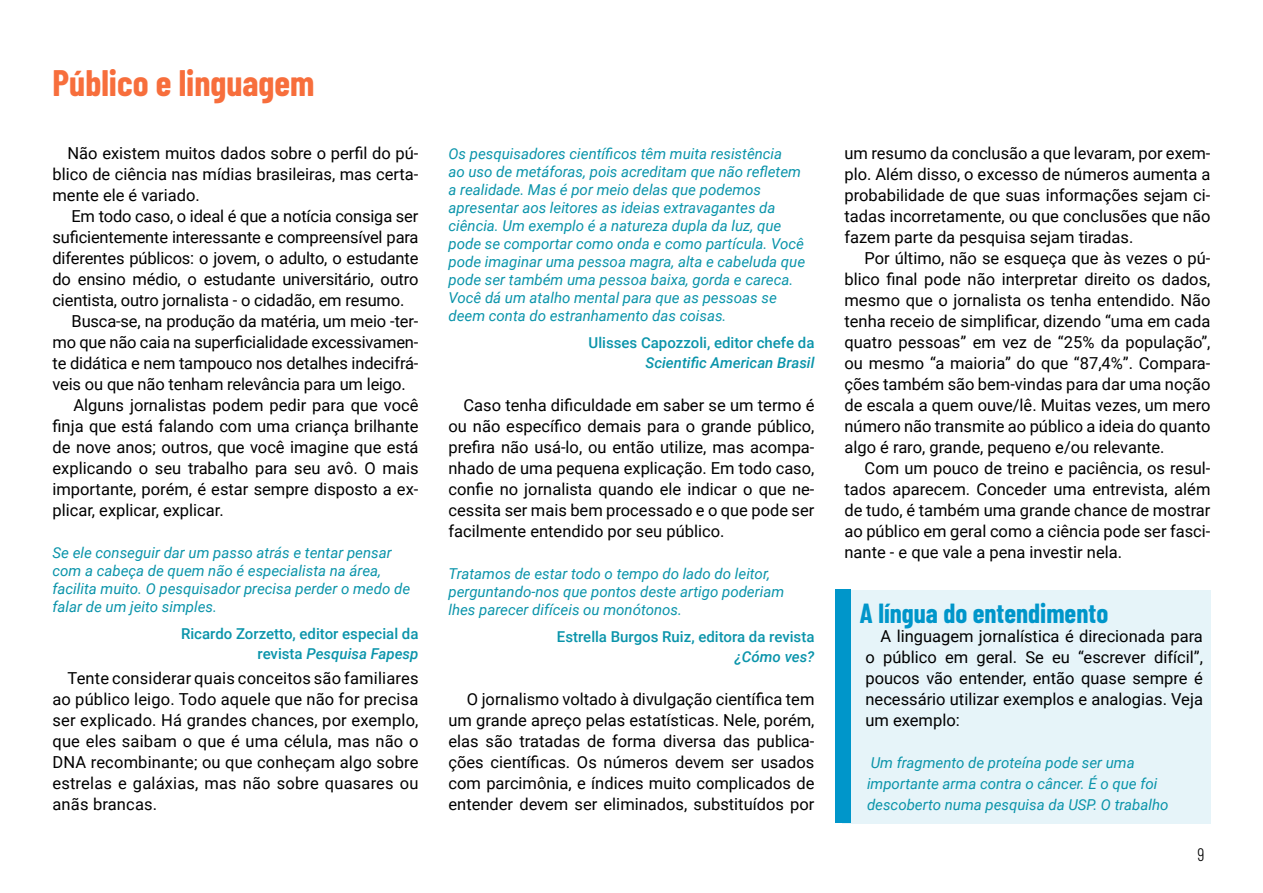
<style>
.page{position:relative;width:1263px;height:893px;background:#fff}
.page>*{position:absolute;margin:0;border:0;box-sizing:border-box;transform-origin:0 0}
.t1{font:700 36px "Barlow Condensed";color:#f76e3c}
.t2{font:700 27px "Barlow Condensed";color:#0096ca}
.t3{font:300 18px "Barlow Condensed";color:#000}
.t4{font:16.5px/21px "Roboto";color:#000;text-align:justify}
.t5{font:italic 15px/18px "Roboto";color:#0a94aa}
.t6{font:500 15px/19.5px "Roboto";color:#0a94aa;text-align:right}
.t7{font:italic 500 15px "Roboto";color:#0a94aa}
.s1{font-style:italic}
</style>
<div class="page">
<div style="left:835px;top:589px;width:16px;height:233px;background:#0096ca"></div>
<div style="left:842px;top:591px;width:368px;height:233px;background:#e6f4f9"></div>
<h1 class="t1" style="left:52px;top:61px;width:263px">Público e linguagem</h1>
<p class="t4" style="left:53px;top:142px;width:367px;text-indent:15px">Não existem muitos dados sobre o perfil do pú&shy;blico de ciência nas mídias brasileiras, mas certa&shy;mente ele é variado.</p>
<p class="t4" style="left:71px;top:205px;width:348px">Em todo caso, o ideal é que a notícia consiga ser</p>
<p class="t4" style="left:53px;top:226px;width:368px">suficientemente interessante e compreensível para</p>
<p class="t4" style="left:53px;top:247px;width:368px">diferentes públicos: o jovem, o adulto, o estudante</p>
<p class="t4" style="left:53px;top:268px;width:367px">do ensino médio, o estudante universitário, outro</p>
<p class="t4" style="left:53px;top:289px;width:353px">cientista, outro jornalista - o cidadão, em resumo.</p>
<p class="t4" style="left:72px;top:310px;width:348px">Busca-se, na produção da matéria, um meio -ter-</p>
<p class="t4" style="left:53px;top:331px;width:367px">mo que não caia na superficialidade excessivamen-</p>
<p class="t4" style="left:53px;top:352px;width:367px">te didática e nem tampouco nos detalhes indecifrá-</p>
<p class="t4" style="left:53px;top:373px;width:355px">veis ou que não tenham relevância para um leigo.</p>
<p class="t4" style="left:73px;top:394px;width:347px">Alguns jornalistas podem pedir para que você</p>
<p class="t4" style="left:53px;top:415px;width:367px">finja que está falando com uma criança brilhante</p>
<p class="t4" style="left:53px;top:436px;width:367px">de nove anos; outros, que você imagine que está</p>
<p class="t4" style="left:53px;top:457px;width:367px">explicando o seu trabalho para seu avô. O mais</p>
<p class="t4" style="left:53px;top:478px;width:367px">importante, porém, é estar sempre disposto a ex-</p>
<p class="t4" style="left:53px;top:499px;width:173px">plicar, explicar, explicar.</p>
<p class="t5" style="left:52px;top:543px;width:359px">Se ele conseguir dar um passo atrás e tentar pensar com a cabeça de quem não é especialista na área, facilita muito. O pesquisador precisa perder o medo de falar de um jeito simples.</p>
<p class="t6" style="left:181px;top:623px;width:239px">Ricardo Zorzetto, editor especial da revista <span class="s1">Pesquisa Fapesp</span></p>
<p class="t4" style="left:53px;top:667px;width:367px;text-indent:15px">Tente considerar quais conceitos são familiares ao público leigo. Todo aquele que não for precisa ser explicado. Há grandes chances, por exemplo, que eles saibam o que é uma célula, mas não o DNA recombinante; ou que conheçam algo sobre estrelas e galáxias, mas não sobre quasares ou anãs brancas.</p>
<p class="t5" style="left:448px;top:144px;width:358px">Os pesquisadores científicos têm muita resistência<br>ao uso de metáforas, pois acreditam que não refletem a realidade. Mas é por meio delas que podemos apresentar aos leitores as ideias extravagantes da ciência. Um exemplo é a natureza dupla da luz, que pode se comportar como onda e como partícula. Você pode imaginar uma pessoa magra, alta e cabeluda que pode ser também uma pessoa baixa, gorda e careca.<br>Você dá um atalho mental para que as pessoas se deem conta do estranhamento das coisas.</p>
<p class="t6" style="left:589px;top:332px;width:227px">Ulisses Capozzoli, editor chefe da</p>
<p class="t7" style="left:646px;top:352px;width:170px">Scientific American Brasil</p>
<p class="t4" style="left:448px;top:394px;width:367px;text-indent:15px">Caso tenha dificuldade em saber se um termo é ou não específico demais para o grande público, prefira não usá-lo, ou então utilize, mas acompa&shy;nhado de uma pequena explicação. Em todo caso, confie no jornalista quando ele indicar o que ne&shy;cessita ser mais bem processado e o que pode ser facilmente entendido por seu público.</p>
<p class="t5" style="left:448px;top:564px;width:337px">Tratamos de estar todo o tempo do lado do leitor, perguntando-nos que pontos deste artigo poderiam lhes parecer difíceis ou monótonos.</p>
<p class="t6" style="left:557px;top:626px;width:259px">Estrella Burgos Ruiz, editora da revista</p>
<p class="t7" style="left:735px;top:646px;width:81px">¿Cómo ves?</p>
<p class="t4" style="left:448px;top:688px;width:367px;text-indent:18px">O jornalismo voltado à divulgação científica tem um grande apreço pelas estatísticas. Nele, porém, elas são tratadas de forma diversa das publica&shy;ções científicas. Os números devem ser usados com parcimônia, e índices muito complicados de entender devem ser eliminados, substituídos por</p>
<p class="t4" style="left:844px;top:142px;width:367px">um resumo da conclusão a que levaram, por exem&shy;plo. Além disso, o excesso de números aumenta a probabilidade de que suas informações sejam ci&shy;tadas incorretamente, ou que conclusões que não fazem parte da pesquisa sejam tiradas.</p>
<p class="t4" style="left:844px;top:247px;width:367px;text-indent:20px">Por último, não se esqueça que às vezes o pú&shy;blico final pode não interpretar direito os dados, mesmo que o jornalista os tenha entendido. Não tenha receio de simplificar, dizendo “uma em cada quatro pessoas” em vez de “25% da população”, ou mesmo “a maioria” do que “87,4%”. Compara&shy;ções também são bem-vindas para dar uma noção de escala a quem ouve/lê. Muitas vezes, um mero número não transmite ao público a ideia do quanto algo é raro, grande, pequeno e/ou relevante.</p>
<p class="t4" style="left:844px;top:457px;width:367px;text-indent:20px">Com um pouco de treino e paciência, os resul&shy;tados aparecem. Conceder uma entrevista, além de tudo, é também uma grande chance de mostrar ao público em geral como a ciência pode ser fasci&shy;nante - e que vale a pena investir nela.</p>
<h2 class="t2" style="left:859px;top:596px;width:250px">A língua do entendimento</h2>
<p class="t4" style="left:865px;top:625px;width:339px;text-indent:15px">A linguagem jornalística é direcionada para o público em geral. Se eu “escrever difícil”, poucos vão entender, então quase sempre é necessário utilizar exemplos e analogias. Veja um exemplo:</p>
<p class="t5" style="left:867px;top:752px;width:303px;line-height:21px">Um fragmento de proteína pode ser uma importante arma contra o câncer. É o que foi descoberto numa pesquisa da USP. O trabalho</p>
<p class="t3" style="left:1197px;top:844px;width:9px">9</p>
</div>
